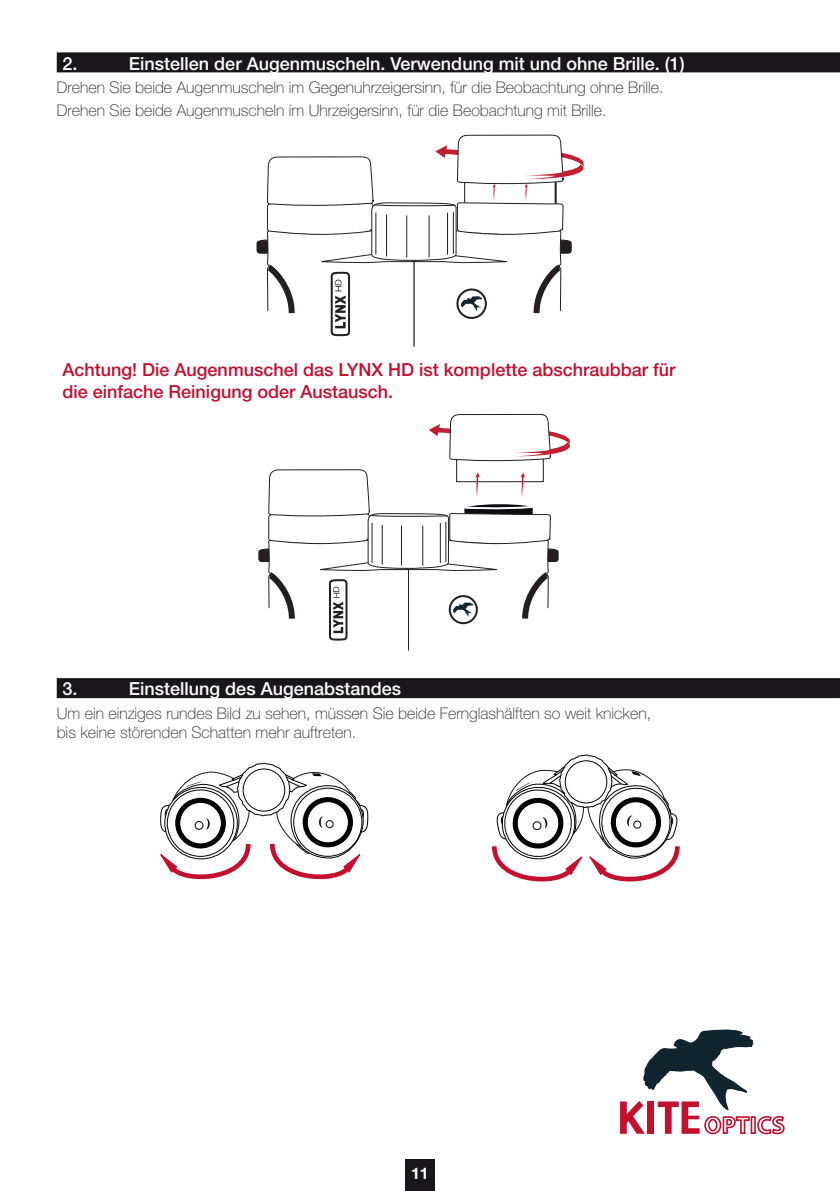
<style>
.page{position:relative;width:840px;height:1191px;background:#fff}
.page>*{position:absolute;margin:0;border:0;box-sizing:border-box;transform-origin:0 0}
.subhoofding{font:500 18px/21.6px "Helvetica Neue LT Std";color:#c3102f}
.subhoofding-2{font:500 18px "Helvetica Neue LT Std";color:#fff}
.body{font:100 16px/19.2px "Helvetica Neue LT Std";color:#231f20}
.body-2{font:700 16px "Helvetica Neue LT Std";color:#fff}
</style>
<div class="page">
<div style="left:57px;top:52px;width:782px;height:20px;background:#1a171c"></div>
<div style="left:57px;top:678px;width:782px;height:20px;background:#1a171c"></div>
<svg style="left:492px;top:754px;width:188px;height:128px"></svg>
<svg style="left:160px;top:763px;width:209px;height:117px"></svg>
<svg style="left:620px;top:1029px;width:165px;height:106px"></svg>
<div style="left:405px;top:1159px;width:29px;height:32px;background:#1a171c"></div>
<svg style="left:256px;top:134px;width:327px;height:213px"></svg>
<svg style="left:258px;top:413px;width:311px;height:238px"></svg>
<p class="subhoofding-2" style="left:62px;top:52px;width:17px">2.</p>
<p class="subhoofding-2" style="left:129px;top:52px;width:557px">Einstellen der Augenmuscheln. Verwendung mit und ohne Brille. (1)</p>
<p class="body" style="left:57px;top:78px;width:608px">Drehen Sie beide Augenmuscheln im Gegenuhrzeigersinn, für die Beobachtung ohne Brille.</p>
<p class="body" style="left:57px;top:101px;width:551px">Drehen Sie beide Augenmuscheln im Uhrzeigersinn, für die Beobachtung mit Brille.</p>
<p class="subhoofding" style="left:62px;top:359px;width:614px">Achtung! Die Augenmuschel das LYNX HD ist komplette abschraubbar für die einfache Reinigung oder Austausch.</p>
<p class="subhoofding-2" style="left:62px;top:678px;width:17px">3.</p>
<p class="subhoofding-2" style="left:129px;top:678px;width:274px">Einstellung des Augenabstandes</p>
<p class="body" style="left:57px;top:703px;width:595px">Um ein einziges rundes Bild zu sehen, müssen Sie beide Fernglashälften so weit knicken, bis keine störenden Schatten mehr auftreten.</p>
<p class="body-2" style="left:411px;top:1163px;width:19px">11</p>
</div>
